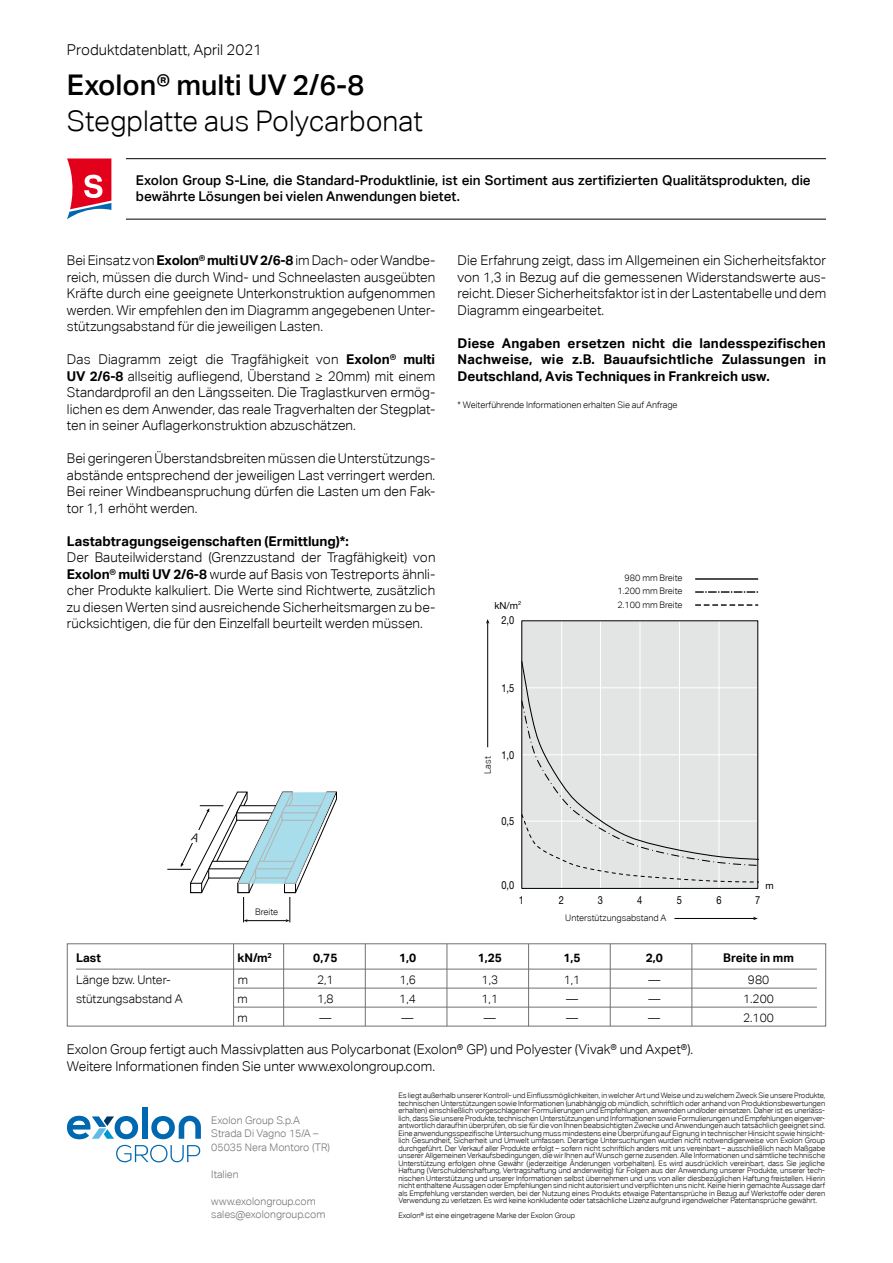
<style>
.page{position:relative;width:893px;height:1263px;background:#fff}
.page>*{position:absolute;margin:0;border:0;box-sizing:border-box;transform-origin:0 0}
.t1{font:300 28.5px "Aktiv Grotesk";color:#000}
.t2{font:500 28.5px "Aktiv Grotesk";color:#000}
.t3{font:300 15px "Aktiv Grotesk";color:#000}
.t4{font:300 13.5px/16.5px "Aktiv Grotesk";color:#000;text-align:justify}
.t5{font:700 13.5px/16.5px "Aktiv Grotesk";color:#000;text-align:justify}
.t6{font:500 13.5px/16.5px "Aktiv Grotesk";color:#000}
.t7{font:300 12px "Aktiv Grotesk";color:#000}
.t8{font:700 12px "Aktiv Grotesk";color:#000}
.t9{font:11.1px "Helvetica Neue";color:#000;scale:.83 1}
.t10{font:300 10.5px/13.5px "Aktiv Grotesk";color:#707172}
.t11{font:9.75px "Helvetica Neue";color:#000}
.t12{font:300 9px/13.8px "Aktiv Grotesk";letter-spacing:-.005em;color:#000;text-align:justify}
.t13{font:300 7.5px/7.5px "Aktiv Grotesk";letter-spacing:-.005em;color:#000;text-align:justify}
.s1{font-weight:700}
</style>
<div class="page">
<hr style="left:126px;top:158px;width:700px;height:1px;background:#000">
<hr style="left:126px;top:219px;width:700px;height:1px;background:#000">
<div style="left:522px;top:621px;width:236px;height:267px;background:#e3e4e4"></div>
<hr style="left:487px;top:622px;width:1px;height:125px;background:#000">
<svg style="left:486px;top:619px;width:3px;height:5px"></svg>
<hr style="left:674px;top:918px;width:80px;height:1px;background:#000">
<hr style="left:695px;top:578px;width:63px;height:2px;background:#000">
<svg style="left:695px;top:591px;width:63px;height:2px"></svg>
<svg style="left:695px;top:604px;width:63px;height:2px"></svg>
<hr style="left:561px;top:621px;width:1px;height:267px;background:#fff">
<hr style="left:600px;top:621px;width:1px;height:267px;background:#fff">
<hr style="left:640px;top:621px;width:1px;height:267px;background:#fff">
<hr style="left:679px;top:621px;width:1px;height:267px;background:#fff">
<hr style="left:719px;top:621px;width:1px;height:267px;background:#fff">
<svg style="left:523px;top:660px;width:233px;height:40px"></svg>
<svg style="left:523px;top:700px;width:233px;height:183px"></svg>
<hr style="left:76px;top:969px;width:741px;height:1px;background:#707172">
<hr style="left:233px;top:988px;width:584px;height:1px;background:#707172">
<hr style="left:233px;top:1007px;width:584px;height:1px;background:#707172">
<div style="left:67px;top:943px;width:759px;height:83px;border:1px solid #707172"></div>
<hr style="left:528px;top:944px;width:1px;height:82px;background:#707172">
<hr style="left:447px;top:944px;width:1px;height:82px;background:#707172">
<hr style="left:365px;top:944px;width:1px;height:82px;background:#707172">
<hr style="left:283px;top:944px;width:1px;height:82px;background:#707172">
<hr style="left:233px;top:944px;width:1px;height:82px;background:#707172">
<hr style="left:610px;top:944px;width:1px;height:82px;background:#707172">
<hr style="left:692px;top:944px;width:1px;height:82px;background:#707172">
<div style="left:142px;top:1107px;width:5px;height:32px;background:#0068b0"></div>
<svg style="left:151px;top:1116px;width:50px;height:23px"></svg>
<svg style="left:67px;top:1116px;width:71px;height:23px"></svg>
<svg style="left:116px;top:1145px;width:85px;height:17px"></svg>
<svg style="left:67px;top:158px;width:44px;height:61px"></svg>
<svg style="left:167px;top:791px;width:170px;height:131px"></svg>
<h2 class="t3" style="left:67px;top:41px;width:197px">Produktdatenblatt, April 2021</h2>
<h1 class="t2" style="left:67px;top:68px;width:299px">Exolon® multi UV 2/6-8</h1>
<h1 class="t1" style="left:67px;top:104px;width:357px">Stegplatte aus Polycarbonat</h1>
<h3 class="t6" style="left:136px;top:171px;width:676px">Exolon Group S-Line, die Standard-Produktlinie, ist ein Sortiment aus zertifizierten Qualitätsprodukten, die bewährte Lösungen bei vielen Anwendungen bietet.</h3>
<p class="t4" style="left:67px;top:252px;width:370px">Bei Einsatz von <span class="s1">Exolon® multi UV 2/6-8</span> im Dach- oder Wandbe&shy;reich, müssen die durch Wind- und Schneelasten ausgeübten Kräfte durch eine geeignete Unterkonstruktion aufgenommen werden. Wir empfehlen den im Diagramm angegebenen Unter&shy;stützungsabstand für die jeweiligen Lasten.</p>
<p class="t4" style="left:67px;top:351px;width:370px">Das Diagramm zeigt die Tragfähigkeit von <span class="s1">Exolon® multi UV 2/6-8</span> allseitig aufliegend, Überstand ≥ 20mm) mit einem Standardprofil an den Längsseiten. Die Traglastkurven ermög&shy;lichen es dem Anwender, das reale Tragverhalten der Stegplat&shy;ten in seiner Auflagerkonstruktion abzuschätzen.</p>
<h3 class="t4" style="left:67px;top:450px;width:370px">Bei geringeren Überstandsbreiten müssen die Unterstützungs&shy;abstände entsprechend der jeweiligen Last verringert werden.<br>Bei reiner Windbeanspruchung dürfen die Lasten um den Fak&shy;tor 1,1 erhöht werden.</h3>
<h3 class="t5" style="left:67px;top:532px;width:283px">Lastabtragungseigenschaften (Ermittlung)*:</h3>
<p class="t4" style="left:67px;top:549px;width:370px">Der Bauteilwiderstand (Grenzzustand der Tragfähigkeit) von <span class="s1">Exolon® multi UV 2/6-8</span> wurde auf Basis von Testreports ähnli&shy;cher Produkte kalkuliert. Die Werte sind Richtwerte, zusätzlich zu diesen Werten sind ausreichende Sicherheitsmargen zu be&shy;rücksichtigen, die für den Einzelfall beurteilt werden müssen.</p>
<h3 class="t4" style="left:458px;top:252px;width:370px">Die Erfahrung zeigt, dass im Allgemeinen ein Sicherheitsfaktor von 1,3 in Bezug auf die gemessenen Widerstandswerte aus&shy;reicht. Dieser Sicherheitsfaktor ist in der Lastentabelle und dem Diagramm eingearbeitet.</h3>
<h3 class="t5" style="left:458px;top:334px;width:370px">Diese Angaben ersetzen nicht die landesspezifischen Nachweise, wie z.B. Bauaufsichtliche Zulassungen in Deutschland, Avis Techniques in Frankreich usw.</h3>
<p class="t12" style="left:458px;top:397px;width:222px">* Weiterführende Informationen erhalten Sie auf Anfrage</p>
<h3 class="t11" style="left:495px;top:598px;width:28px">kN/m<sup>2</sup></h3>
<h3 class="t9" style="left:501px;top:612px;width:17px">2,0</h3>
<h3 class="t9" style="left:501px;top:680px;width:17px">1,5</h3>
<p class="t12" style="left:617px;top:570px;width:66px;text-indent:7px">980 mm Breite 1.200 mm Breite 2.100 mm Breite</p>
<p class="t12" style="left:255px;top:905px;width:24px">Breite</p>
<p class="t12" style="left:481px;top:773px;width:19px;rotate:-90deg">Last</p>
<h3 class="t9" style="left:501px;top:747px;width:17px">1,0</h3>
<h3 class="t9" style="left:501px;top:813px;width:17px">0,5</h3>
<h3 class="t9" style="left:501px;top:877px;width:17px">0,0</h3>
<h3 class="t11" style="left:765px;top:878px;width:10px">m</h3>
<h3 class="t9" style="left:519px;top:892px;width:8px">1</h3>
<h3 class="t9" style="left:559px;top:892px;width:8px">2</h3>
<h3 class="t9" style="left:598px;top:892px;width:8px">3</h3>
<h3 class="t9" style="left:637px;top:892px;width:8px">4</h3>
<h3 class="t9" style="left:677px;top:892px;width:8px">5</h3>
<h3 class="t9" style="left:716px;top:892px;width:8px">6</h3>
<h3 class="t9" style="left:755px;top:892px;width:8px">7</h3>
<p class="t12" style="left:565px;top:911px;width:103px">Unterstützungsabstand A</p>
<h3 class="t8" style="left:76px;top:950px;width:26px">Last</h3>
<h3 class="t8" style="left:238px;top:950px;width:36px">kN/m<sup>2</sup></h3>
<h3 class="t8" style="left:313px;top:950px;width:26px">0,75</h3>
<h3 class="t8" style="left:399px;top:950px;width:19px">1,0</h3>
<h3 class="t8" style="left:478px;top:950px;width:26px">1,25</h3>
<h3 class="t8" style="left:563px;top:950px;width:19px">1,5</h3>
<h3 class="t8" style="left:646px;top:950px;width:19px">2,0</h3>
<h3 class="t8" style="left:723px;top:950px;width:72px">Breite in mm</h3>
<h3 class="t7" style="left:76px;top:972px;width:96px">Länge bzw. Unter-</h3>
<h3 class="t7" style="left:238px;top:972px;width:12px">m</h3>
<h3 class="t7" style="left:317px;top:972px;width:18px">2,1</h3>
<h3 class="t7" style="left:399px;top:972px;width:18px">1,6</h3>
<h3 class="t7" style="left:482px;top:972px;width:18px">1,3</h3>
<h3 class="t7" style="left:564px;top:972px;width:18px">1,1</h3>
<h3 class="t7" style="left:648px;top:972px;width:13px">—</h3>
<h3 class="t7" style="left:748px;top:972px;width:23px">980</h3>
<h3 class="t7" style="left:76px;top:991px;width:108px">stützungsabstand A</h3>
<h3 class="t7" style="left:238px;top:991px;width:12px">m</h3>
<h3 class="t7" style="left:317px;top:991px;width:18px">1,8</h3>
<h3 class="t7" style="left:399px;top:991px;width:18px">1,4</h3>
<h3 class="t7" style="left:482px;top:991px;width:18px">1,1</h3>
<h3 class="t7" style="left:566px;top:991px;width:13px">—</h3>
<h3 class="t7" style="left:648px;top:991px;width:13px">—</h3>
<h3 class="t7" style="left:743px;top:991px;width:32px">1.200</h3>
<h3 class="t7" style="left:238px;top:1010px;width:12px">m</h3>
<h3 class="t7" style="left:319px;top:1010px;width:13px">—</h3>
<h3 class="t7" style="left:402px;top:1010px;width:13px">—</h3>
<h3 class="t7" style="left:484px;top:1010px;width:13px">—</h3>
<h3 class="t7" style="left:566px;top:1010px;width:13px">—</h3>
<h3 class="t7" style="left:648px;top:1010px;width:13px">—</h3>
<h3 class="t7" style="left:743px;top:1010px;width:32px">2.100</h3>
<h3 class="t4" style="left:67px;top:1041px;width:628px">Exolon Group fertigt auch Massivplatten aus Polycarbonat (Exolon® GP) und Polyester (Vivak® und Axpet®).<br>Weitere Informationen finden Sie unter www.exolongroup.com.</h3>
<h3 class="t10" style="left:211px;top:1113px;width:120px">Exolon Group S.p.A<br>Strada Di Vagno 15/A –<br>05035 Nera Montoro (TR)</h3>
<h3 class="t10" style="left:211px;top:1167px;width:29px">Italien</h3>
<h3 class="t10" style="left:211px;top:1194px;width:116px">www.exolongroup.com sales@exolongroup.com</h3>
<p class="t13" style="left:398px;top:1092px;width:428px">Es liegt außerhalb unserer Kontroll- und Einflussmöglichkeiten, in welcher Art und Weise und zu welchem Zweck Sie unsere Produkte, technischen Unterstützungen sowie Informationen (unabhängig ob mündlich, schriftlich oder anhand von Produktionsbewertungen erhalten) einschließlich vorgeschlagener Formulierungen und Empfehlungen, anwenden und/oder einsetzen. Daher ist es unerläss&shy;lich, dass Sie unsere Produkte, technischen Unterstützungen und Informationen sowie Formulierungen und Empfehlungen eigenver&shy;antwortlich daraufhin überprüfen, ob sie für die von Ihnen beabsichtigten Zwecke und Anwendungen auch tatsächlich geeignet sind.<br>Eine anwendungsspezifische Untersuchung muss mindestens eine Überprüfung auf Eignung in technischer Hinsicht sowie hinsicht&shy;lich Gesundheit, Sicherheit und Umwelt umfassen. Derartige Untersuchungen wurden nicht notwendigerweise von Exolon Group durchgeführt. Der Verkauf aller Produkte erfolgt – sofern nicht schriftlich anders mit uns vereinbart – ausschließlich nach Maßgabe unserer Allgemeinen Verkaufsbedingungen, die wir Ihnen auf Wunsch gerne zusenden. Alle Informationen und sämtliche technische Unterstützung erfolgen ohne Gewähr (jederzeitige Änderungen vorbehalten). Es wird ausdrücklich vereinbart, dass Sie jegliche Haftung (Verschuldenshaftung, Vertragshaftung und anderweitig) für Folgen aus der Anwendung unserer Produkte, unserer tech&shy;nischen Unterstützung und unserer Informationen selbst übernehmen und uns von aller diesbezüglichen Haftung freistellen. Hierin nicht enthaltene Aussagen oder Empfehlungen sind nicht autorisiert und verpflichten uns nicht. Keine hierin gemachte Aussage darf als Empfehlung verstanden werden, bei der Nutzung eines Produkts etwaige Patentansprüche in Bezug auf Werkstoffe oder deren Verwendung zu verletzen. Es wird keine konkludente oder tatsächliche Lizenz aufgrund irgendwelcher Patentansprüche gewährt.</p>
<p class="t13" style="left:398px;top:1212px;width:178px">Exolon® ist eine eingetragene Marke der Exolon Group</p>
</div>
